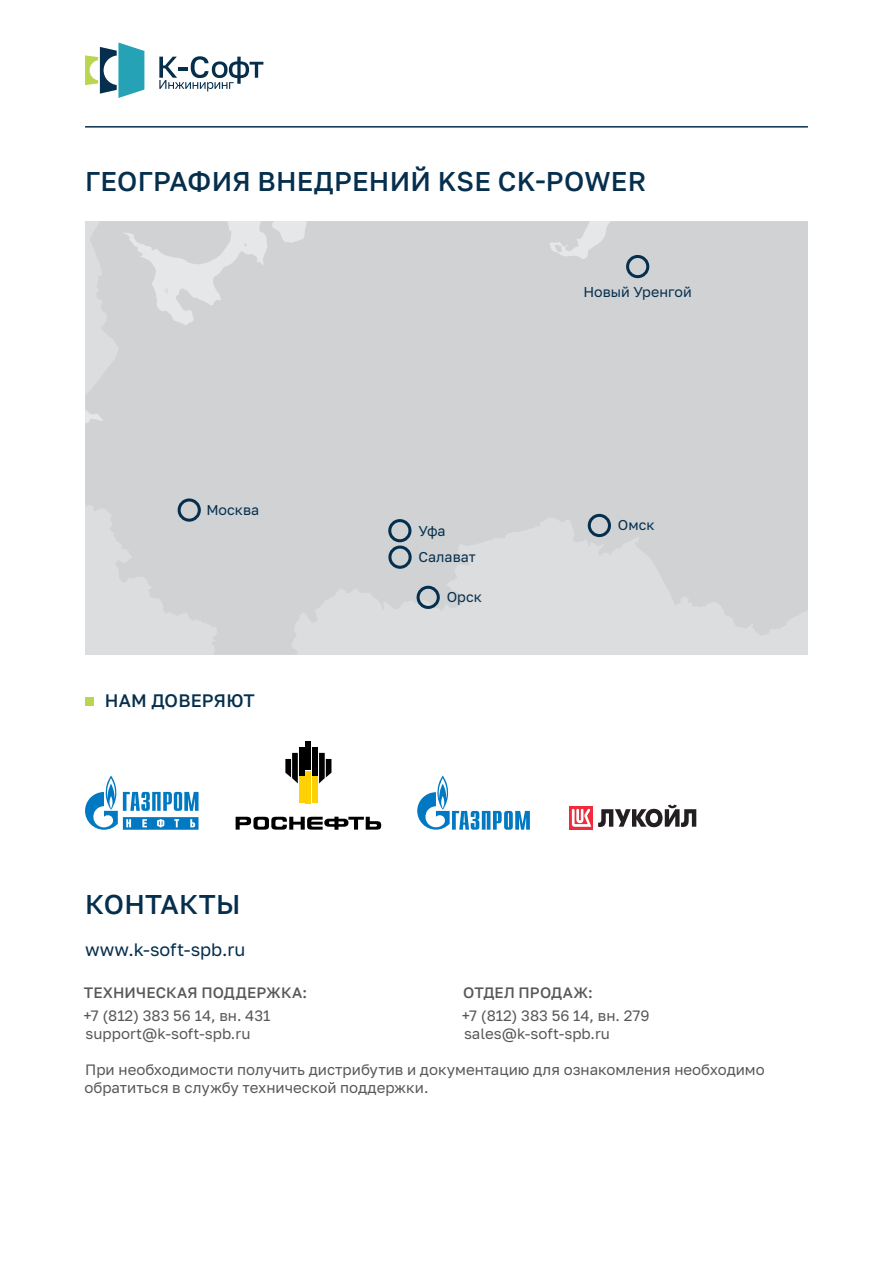
<style>
.page{position:relative;width:893px;height:1263px;background:#fff}
.page>*{position:absolute;margin:0;border:0;box-sizing:border-box;transform-origin:0 0}
.Содержание_продукт{font:500 27px "Golos Text";letter-spacing:.01em;color:#052f4d}
.Основной_текст_серый{font:18px "Golos Text";color:#052f4d}
.t1{font:500 18px "Golos Text";letter-spacing:.01em;color:#052f4d}
.Основной_текст_серый-2{font:15px/18px "Golos Text";color:#57585a}
.Основной_текст_серый-3{font:500 15px "Golos Text";letter-spacing:.01em;color:#57585a}
.t2{font:14.25px "Golos Text";color:#052f4d}
</style>
<div class="page">
<svg style="left:85px;top:775px;width:114px;height:55px"></svg>
<svg style="left:417px;top:775px;width:113px;height:55px"></svg>
<div style="left:569px;top:806px;width:23px;height:24px;background:#ee2c3b"></div>
<svg style="left:572px;top:808px;width:19px;height:19px"></svg>
<svg style="left:598px;top:804px;width:98px;height:23px"></svg>
<svg style="left:236px;top:817px;width:145px;height:13px"></svg>
<svg style="left:285px;top:741px;width:47px;height:63px"></svg>
<div style="left:312px;top:747px;width:6px;height:28px;background:#000"></div>
<svg style="left:85px;top:221px;width:723px;height:434px;background:#d3d4d6"></svg>
<div style="left:178px;top:498px;width:23px;height:24px;border:3px solid #052f4d;border-radius:50%"></div>
<div style="left:388px;top:519px;width:23px;height:23px;border:3px solid #052f4d;border-radius:50%"></div>
<div style="left:588px;top:514px;width:23px;height:23px;border:3px solid #052f4d;border-radius:50%"></div>
<div style="left:626px;top:255px;width:23px;height:23px;border:3px solid #052f4d;border-radius:50%"></div>
<div style="left:388px;top:545px;width:24px;height:24px;border:3px solid #052f4d;border-radius:50%"></div>
<div style="left:417px;top:586px;width:23px;height:23px;border:3px solid #052f4d;border-radius:50%"></div>
<div style="left:85px;top:697px;width:9px;height:9px;background:#bad651"></div>
<hr style="left:85px;top:126px;width:723px;height:2px;background:#052f4d">
<svg style="left:159px;top:56px;width:104px;height:35px"></svg>
<svg style="left:85px;top:43px;width:59px;height:55px"></svg>
<p class="Содержание_продукт" style="left:85px;top:165px;width:563px">ГЕОГРАФИЯ ВНЕДРЕНИЙ KSE CK-POWER</p>
<p class="t2" style="left:206px;top:501px;width:54px">Москва</p>
<p class="t1" style="left:105px;top:690px;width:151px">НАМ ДОВЕРЯЮТ</p>
<p class="Содержание_продукт" style="left:85px;top:888px;width:157px">КОНТАКТЫ</p>
<p class="Основной_текст_серый" style="left:85px;top:939px;width:162px">www.k-soft-spb.ru</p>
<p class="Основной_текст_серый-3" style="left:84px;top:984px;width:225px">ТЕХНИЧЕСКАЯ ПОДДЕРЖКА:</p>
<p class="Основной_текст_серый-2" style="left:83px;top:1006px;width:189px">+7 (812) 383 56 14, вн. 431</p>
<p class="Основной_текст_серый-2" style="left:86px;top:1024px;width:166px">support@k-soft-spb.ru</p>
<p class="t2" style="left:418px;top:522px;width:29px">Уфа</p>
<p class="t2" style="left:419px;top:548px;width:59px">Салават</p>
<p class="t2" style="left:447px;top:589px;width:37px">Орск</p>
<p class="t2" style="left:583px;top:283px;width:110px">Новый Уренгой</p>
<p class="t2" style="left:618px;top:517px;width:38px">Омск</p>
<p class="Основной_текст_серый-3" style="left:463px;top:984px;width:131px">ОТДЕЛ ПРОДАЖ:</p>
<p class="Основной_текст_серый-2" style="left:462px;top:1006px;width:189px">+7 (812) 383 56 14, вн. 279</p>
<p class="Основной_текст_серый-2" style="left:464px;top:1024px;width:147px">sales@k-soft-spb.ru</p>
<p class="Основной_текст_серый-2" style="left:84px;top:1060px;width:682px">При необходимости получить дистрибутив и документацию для ознакомления необходимо обратиться в службу технической поддержки.</p>
</div>
